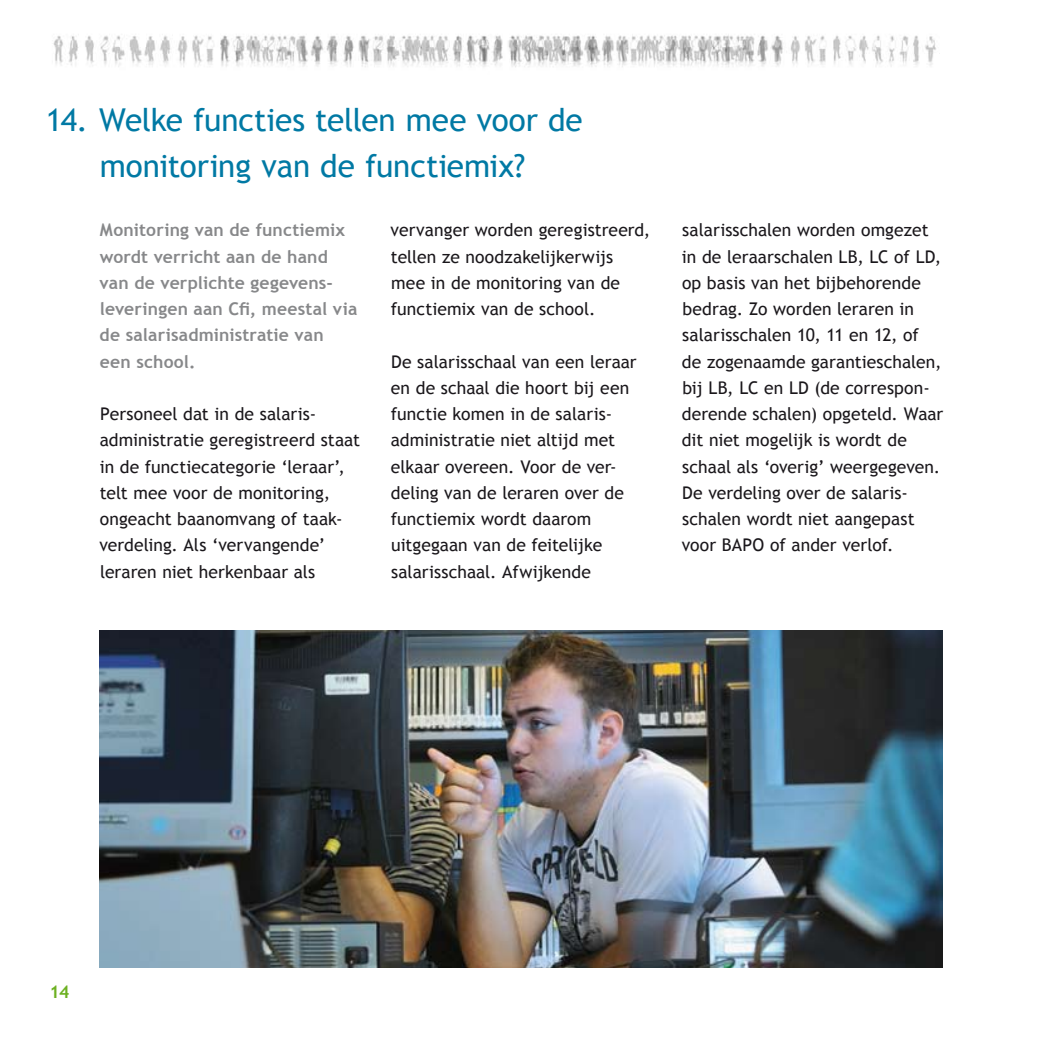
<style>
.page{position:relative;width:1042px;height:1042px;background:#fff}
.page>*{position:absolute;margin:0;border:0;box-sizing:border-box;transform-origin:0 0}
.t1{font:31.5px/45.5px "Trebuchet MS";letter-spacing:-.005em;color:#0079a4;text-align:center}
.t2{font:17.5px/26.2px "Trebuchet MS";color:#1a171b}
.t3{font:700 17.5px/26.2px "Trebuchet MS";letter-spacing:.01em;color:#87888a}
.t4{font:700 17.5px "Trebuchet MS";color:#6db122}
</style>
<div class="page">
<img style="left:53px;top:35px;width:883px;height:32px">
<img style="left:99px;top:630px;width:844px;height:337px">
<h1 class="t1" style="left:46px;top:98px;width:538px">14. Welke functies tellen mee voor de monitoring van de functiemix?</h1>
<p class="t3" style="left:100px;top:217px;width:259px">Monitoring van de functiemix wordt verricht aan de hand van de verplichte gegevens&shy;leveringen aan Cfi, meestal via de salarisadministratie van een school.</p>
<p class="t2" style="left:99px;top:401px;width:262px">Personeel dat in de salaris&shy;administratie geregistreerd staat in de functiecategorie ‘leraar’, telt mee voor de monitoring, ongeacht baanomvang of taak&shy;verdeling. Als ‘vervangende’ leraren niet herkenbaar als</p>
<p class="t2" style="left:391px;top:217px;width:261px">vervanger worden geregistreerd, tellen ze noodzakelijkerwijs mee in de monitoring van de functiemix van de school.</p>
<p class="t2" style="left:391px;top:348px;width:247px">De salarisschaal van een leraar en de schaal die hoort bij een functie komen in de salaris&shy;administratie niet altijd met elkaar overeen. Voor de ver&shy;deling van de leraren over de functiemix wordt daarom uitgegaan van de feitelijke salarisschaal. Afwijkende</p>
<p class="t2" style="left:682px;top:217px;width:263px">salarisschalen worden omgezet in de leraarschalen LB, LC of LD, op basis van het bijbehorende bedrag. Zo worden leraren in salarisschalen 10, 11 en 12, of<br>de zogenaamde garantieschalen, bij LB, LC en LD (de correspon&shy;derende schalen) opgeteld. Waar dit niet mogelijk is wordt de schaal als ‘overig’ weergegeven.<br>De verdeling over de salaris&shy;schalen wordt niet aangepast voor BAPO of ander verlof.</p>
<p class="t4" style="left:50px;top:980px;width:21px">14</p>
</div>
